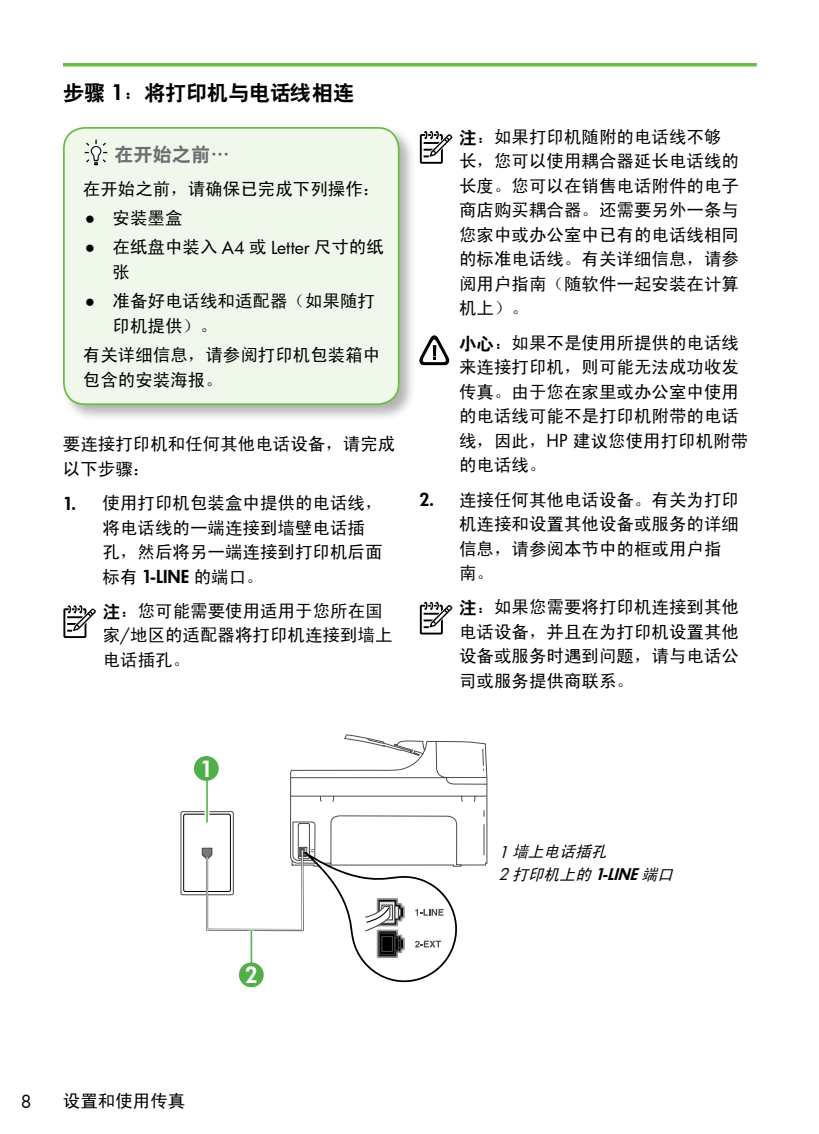
<style>
.page{position:relative;width:819px;height:1134px;background:#fff}
.page>*{position:absolute;margin:0;border:0;box-sizing:border-box;transform-origin:0 0}
.t1{font:21.7px "Futura Hv";color:#fff}
.t2{font:21px "Heiti CSEG";color:#000}
.t3{font:19.25px "Heiti CSEG";color:#6d6e71}
.t4{font:17.5px/24.5px "Sim Hei";color:#000}
.t5{font:17.5px "Futura Bk";color:#000}
.t6{font:italic 15.75px/22.4px "Sim Hei";color:#000}
.s1{font-family:"Futura Hv"}
.s2{font-family:"Futura Bk";font-size:24.5px}
.s3{font-family:"Futura Bk"}
.s4{font-family:"Heiti CSEG"}
</style>
<div class="page">
<div style="left:61px;top:125px;width:356px;height:297px;background:#000;opacity:.3"></div>
<div style="left:64px;top:128px;width:335px;height:276px;background:#f0f8ec;border-radius:21px"></div>
<div style="left:63px;top:127px;width:337px;height:278px;border:2px solid #68bd45;border-radius:21px"></div>
<hr style="left:63px;top:63px;width:694px;height:3px;background:#68bd45">
<svg style="left:84px;top:139px;width:24px;height:27px"></svg>
<div style="left:63px;top:608px;width:23px;height:30px;border:2px solid #000"></div>
<svg style="left:66px;top:605px;width:30px;height:29px"></svg>
<div style="left:420px;top:134px;width:23px;height:30px;border:2px solid #000"></div>
<svg style="left:423px;top:131px;width:30px;height:29px"></svg>
<svg style="left:419px;top:335px;width:30px;height:30px"></svg>
<div style="left:420px;top:605px;width:23px;height:30px;border:2px solid #000"></div>
<svg style="left:423px;top:601px;width:30px;height:30px"></svg>
<div style="left:183px;top:814px;width:48px;height:78px;border:1px solid #000;border-radius:2px"></div>
<div style="left:181px;top:811px;width:53px;height:84px;border:1px solid #474749;border-radius:2px"></div>
<svg style="left:192px;top:735px;width:295px;height:253px"></svg>
<p class="t2" style="left:63px;top:82px;width:293px">步骤 <span class="s1">1</span>：将打印机与电话线相连</p>
<p class="t3" style="left:114px;top:145px;width:117px">在开始之前…</p>
<p class="t4" style="left:83px;top:176px;width:299px">在开始之前，请确保已完成下列操作：</p>
<p class="t4" style="left:83px;top:206px;width:101px"><span class="s2">•</span> 安装墨盒</p>
<p class="t4" style="left:113px;top:235px;width:273px;text-indent:-30px"><span class="s2">•</span> 在纸盘中装入 <span class="s3">A4</span> 或 <span class="s3">Letter</span> 尺寸的纸张</p>
<p class="t4" style="left:113px;top:289px;width:264px;text-indent:-30px"><span class="s2">•</span> 准备好电话线和适配器（如果随打印机提供）。</p>
<p class="t4" style="left:83px;top:343px;width:299px">有关详细信息，请参阅打印机包装箱中包含的安装海报。</p>
<p class="t4" style="left:63px;top:432px;width:334px">要连接打印机和任何其他电话设备，请完成以下步骤：</p>
<p class="t4" style="left:103px;top:491px;width:282px;text-indent:-40px"><span class="s1">1.</span> 使用打印机包装盒中提供的电话线，将电话线的一端连接到墙壁电话插孔，然后将另一端连接到打印机后面标有 <span class="s1">1-LINE</span> 的端口。</p>
<p class="t4" style="left:103px;top:598px;width:291px"><span class="s4">注：</span>您可能需要使用适用于您所在国家<span class="s3">/</span>地区的适配器将打印机连接到墙上电话插孔。</p>
<p class="t4" style="left:459px;top:124px;width:281px"><span class="s4">注：</span>如果打印机随附的电话线不够长，您可以使用耦合器延长电话线的长度。您可以在销售电话附件的电子商店购买耦合器。还需要另外一条与您家中或办公室中已有的电话线相同的标准电话线。有关详细信息，请参阅用户指南（随软件一起安装在计算机上）。</p>
<p class="t4" style="left:459px;top:330px;width:291px"><span class="s4">小心：</span>如果不是使用所提供的电话线来连接打印机，则可能无法成功收发传真。由于您在家里或办公室中使用的电话线可能不是打印机附带的电话线，因此，<span class="s3">HP</span> 建议您使用打印机附带的电话线。</p>
<p class="t4" style="left:459px;top:487px;width:281px;text-indent:-40px"><span class="s1">2.</span> 连接任何其他电话设备。有关为打印机连接和设置其他设备或服务的详细信息，请参阅本节中的框或用户指南。</p>
<p class="t4" style="left:459px;top:595px;width:281px;text-align:justify"><span class="s4">注：</span>如果您需要将打印机连接到其他电话设备，并且在为打印机设置其他设备或服务时遇到问题，请与电话公司或服务提供商联系。</p>
<p class="t1" style="left:200px;top:754px;width:14px">1</p>
<p class="t6" style="left:498px;top:840px;width:180px"><span class="s3">1</span> 墙上电话插孔<br><span class="s3">2</span> 打印机上的 <span class="s1">1-LINE</span> 端口</p>
<p class="t1" style="left:245px;top:960px;width:14px">2</p>
<p class="t5" style="left:21px;top:1089px;width:12px">8</p>
<p class="t4" style="left:63px;top:1088px;width:124px">设置和使用传真</p>
</div>
